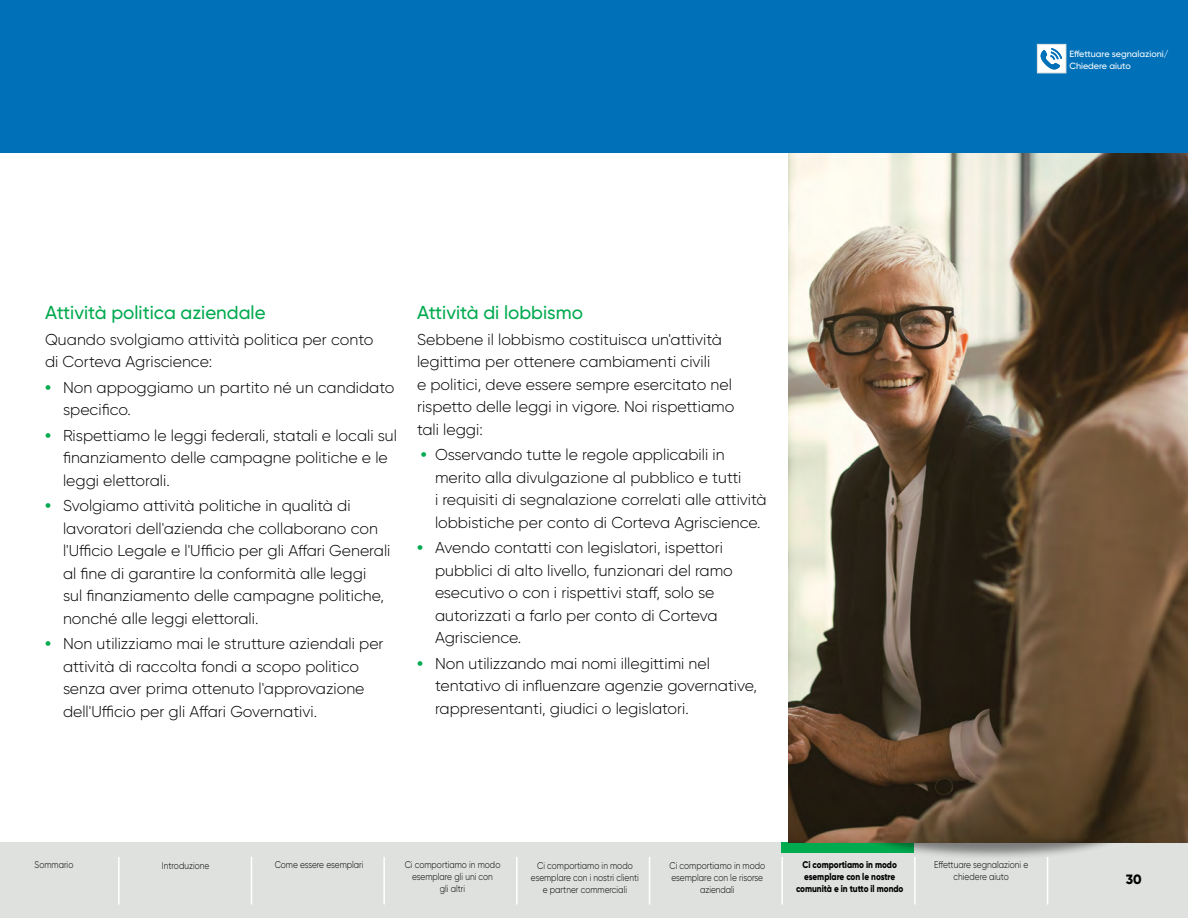
<style>
.page{position:relative;width:1188px;height:918px;background:#fff}
.page>*{position:absolute;margin:0;border:0;box-sizing:border-box;transform-origin:0 0}
.hb{font:500 18.75px "Gilroy";color:#00aa4f}
.green_bullet{font:300 15.75px/22.5px "Gilroy";color:#000}
.tx{font:300 15.75px/22.5px "Gilroy";color:#000}
.t1{font:800 13.5px "Gilroy";color:#000}
.Nav_bar_reg{font:300 9.75px/12px "Gilroy";color:#000;text-align:center;scale:.85 1}
.Nav_bar_reg-2{font:800 9.75px/12px "Gilroy";letter-spacing:-.005em;color:#000;text-align:center;scale:.85 1}
.t2{font:500 9px "Gilroy";color:#fff}
.s1{font-weight:800;color:#00aa4f}
</style>
<div class="page">
<div style="left:0;top:842px;width:1188px;height:76px;background:#dfe1df"></div>
<hr style="left:118px;top:857px;width:2px;height:47px;background:#fff">
<hr style="left:914px;top:857px;width:2px;height:47px;background:#fff">
<hr style="left:781px;top:857px;width:2px;height:47px;background:#fff">
<hr style="left:649px;top:857px;width:1px;height:47px;background:#fff">
<hr style="left:516px;top:857px;width:2px;height:47px;background:#fff">
<hr style="left:383px;top:857px;width:2px;height:47px;background:#fff">
<hr style="left:251px;top:857px;width:1px;height:47px;background:#fff">
<hr style="left:1047px;top:857px;width:1px;height:47px;background:#fff">
<div style="left:0;top:0;width:1188px;height:153px;background:#0071b9"></div>
<div style="left:782px;top:842px;width:132px;height:11px;background:#00aa4f"></div>
<div style="left:863px;top:802px;width:261px;height:59px;background:#000;opacity:.45"></div>
<img style="left:788px;top:153px;width:400px;height:689px">
<div style="left:1037px;top:44px;width:29px;height:29px;background:#fff;border:1px solid #dfe1df"></div>
<svg style="left:1041px;top:48px;width:21px;height:21px"></svg>
<p class="t2" style="left:1069px;top:48px;width:101px">Effettuare segnalazioni/</p>
<p class="t2" style="left:1069px;top:60px;width:63px">Chiedere aiuto</p>
<p class="hb" style="left:45px;top:301px;width:222px">Attività politica aziendale</p>
<p class="tx" style="left:45px;top:328px;width:330px">Quando svolgiamo attività politica per conto di Corteva Agriscience:</p>
<p class="green_bullet" style="left:63px;top:376px;width:333px;text-indent:-18px"><span class="s1">•</span> Non appoggiamo un partito né un candidato specifico.</p>
<p class="green_bullet" style="left:63px;top:424px;width:336px;text-indent:-18px"><span class="s1">•</span> Rispettiamo le leggi federali, statali e locali sul finanziamento delle campagne politiche e le leggi elettorali.</p>
<p class="green_bullet" style="left:63px;top:494px;width:329px;text-indent:-18px"><span class="s1">•</span> Svolgiamo attività politiche in qualità di lavoratori dell'azienda che collaborano con l'Ufficio Legale e l'Ufficio per gli Affari Generali al fine di garantire la conformità alle leggi<br>sul finanziamento delle campagne politiche, nonché alle leggi elettorali.</p>
<p class="green_bullet" style="left:63px;top:632px;width:322px;text-indent:-18px"><span class="s1">•</span> Non utilizziamo mai le strutture aziendali per attività di raccolta fondi a scopo politico senza aver prima ottenuto l'approvazione dell'Ufficio per gli Affari Governativi.</p>
<p class="hb" style="left:417px;top:301px;width:168px">Attività di lobbismo</p>
<p class="tx" style="left:417px;top:328px;width:319px">Sebbene il lobbismo costituisca un'attività legittima per ottenere cambiamenti civili<br>e politici, deve essere sempre esercitato nel rispetto delle leggi in vigore. Noi rispettiamo tali leggi:</p>
<p class="green_bullet" style="left:435px;top:443px;width:333px;text-indent:-14px"><span class="s1">•</span> Osservando tutte le regole applicabili in merito alla divulgazione al pubblico e tutti<br>i requisiti di segnalazione correlati alle attività lobbistiche per conto di Corteva Agriscience.</p>
<p class="green_bullet" style="left:435px;top:536px;width:299px;text-indent:-18px"><span class="s1">•</span> Avendo contatti con legislatori, ispettori pubblici di alto livello, funzionari del ramo esecutivo o con i rispettivi staff, solo se autorizzati a farlo per conto di Corteva Agriscience.</p>
<p class="green_bullet" style="left:435px;top:652px;width:324px;text-indent:-18px"><span class="s1">•</span> Non utilizzando mai nomi illegittimi nel tentativo di influenzare agenzie governative, rappresentanti, giudici o legislatori.</p>
<p class="Nav_bar_reg" style="left:162px;top:859px;width:57px">Introduzione</p>
<p class="Nav_bar_reg" style="left:275px;top:859px;width:106px">Come essere esemplari</p>
<p class="Nav_bar_reg" style="left:405px;top:859px;width:114px">Ci comportiamo in modo esemplare gli uni con<br>gli altri</p>
<p class="Nav_bar_reg" style="left:934px;top:859px;width:112px">Effettuare segnalazioni e chiedere aiuto</p>
<p class="Nav_bar_reg-2" style="left:294px;top:859px;width:60px">Com ssere</p>
<p class="Nav_bar_reg" style="left:939px;top:859px;width:5px">f</p>
<p class="Nav_bar_reg" style="left:35px;top:859px;width:47px">Sommario</p>
<p class="Nav_bar_reg-2" style="left:796px;top:859px;width:128px">Ci comportiamo in modo esemplare con le nostre comunità e in tutto il mondo</p>
<p class="Nav_bar_reg" style="left:531px;top:859px;width:129px">Ci comportiamo in modo esemplare con i nostri clienti e partner commerciali</p>
<p class="Nav_bar_reg" style="left:670px;top:859px;width:114px">Ci comportiamo in modo esemplare con le risorse aziendali</p>
<p class="t1" style="left:1126px;top:871px;width:17px">30</p>
</div>
